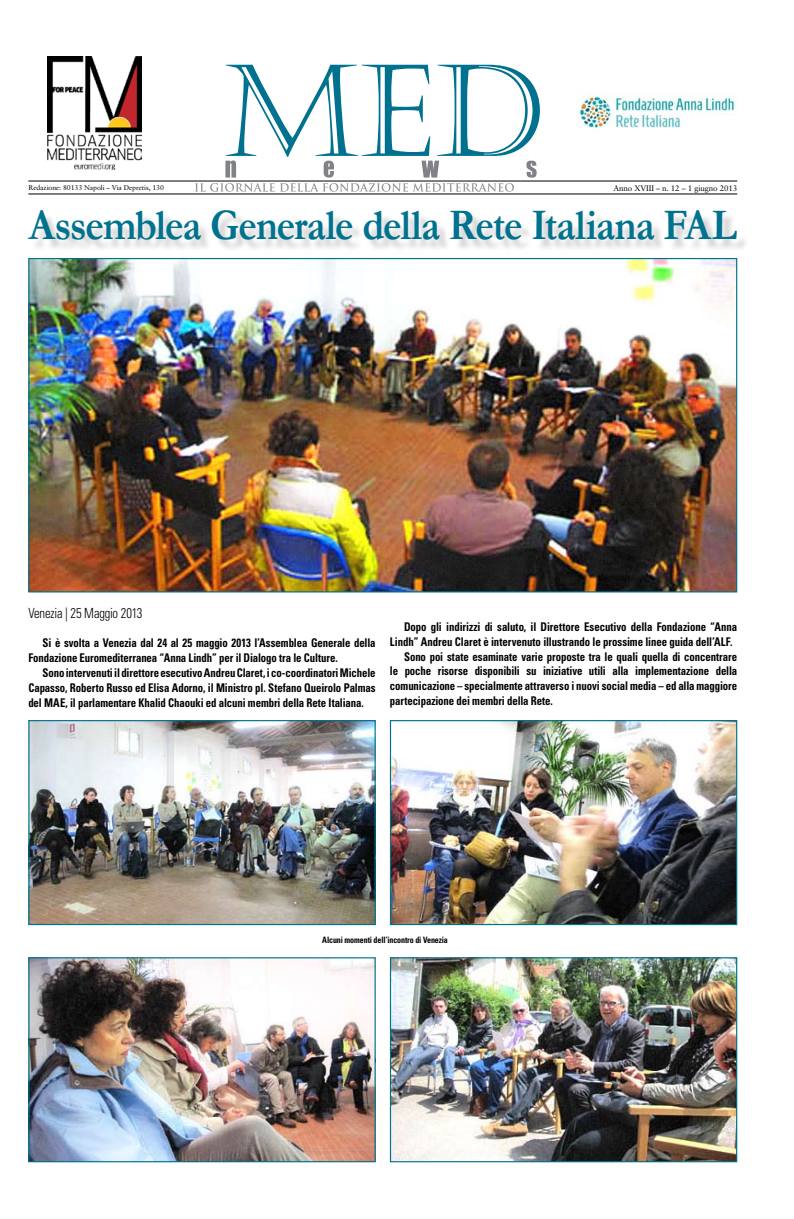
<style>
.page{position:relative;width:794px;height:1219px;background:#fff}
.page>*{position:absolute;margin:0;border:0;box-sizing:border-box;transform-origin:0 0}
.t1{font:700 44px "Garamond";letter-spacing:-.025em;color:#00728f;scale:.9 1}
.t2{font:300 condensed 14px "Univers";letter-spacing:-.015em;color:#000;scale:.9 1}
.t3{font:700 condensed 12px/14.8px "Univers";letter-spacing:-.01em;color:#000;scale:.9 1}
.t4{font:700 condensed 8.8px "Univers";letter-spacing:-.01em;color:#000;scale:.91 1}
.t5{font:8px "Sabon";letter-spacing:-.01em;color:#000}
.t6{font:7px "Sabon";letter-spacing:-.01em;color:#000}
</style>
<div class="page">
<img style="left:577px;top:96px;width:159px;height:32px">
<img style="left:48px;top:57px;width:93px;height:112px">
<svg style="left:195px;top:65px;width:345px;height:127px"></svg>
<hr style="left:28px;top:181px;width:709px;height:1px;background:#000">
<hr style="left:28px;top:194px;width:709px;height:1px;background:#000">
<div style="left:29px;top:212px;width:719px;height:40px;background:#000;opacity:.2"></div>
<img style="left:30px;top:260px;width:705px;height:330px">
<img style="left:30px;top:722px;width:344px;height:201px">
<div style="left:28px;top:720px;width:348px;height:205px;border:1px solid #00728f"></div>
<img style="left:392px;top:722px;width:343px;height:201px">
<div style="left:390px;top:720px;width:347px;height:205px;border:1px solid #00728f"></div>
<img style="left:30px;top:959px;width:344px;height:201px">
<div style="left:28px;top:957px;width:348px;height:205px;border:1px solid #00728f"></div>
<img style="left:392px;top:959px;width:343px;height:201px">
<div style="left:390px;top:957px;width:347px;height:205px;border:1px solid #00728f"></div>
<p class="t6" style="left:28px;top:184px;width:137px">Redazione: 80133 Napoli – Via Depretis, 130</p>
<p class="t5" style="left:613px;top:183px;width:125px">Anno XVIII – n. 12 – 1 giugno 2013</p>
<h1 class="t1" style="left:29px;top:195px;width:788px">Assemblea Generale della Rete Italiana FAL</h1>
<p class="t2" style="left:28px;top:604px;width:128px">Venezia | 25 Maggio 2013</p>
<p class="t3" style="left:28px;top:636px;width:387px;text-indent:14px">Si è svolta a Venezia dal 24 al 25 maggio 2013 l’Assemblea Generale della<br>Fondazione Euromediterranea “Anna Lindh” per il Dialogo tra le Culture.</p>
<p class="t3" style="left:28px;top:665px;width:387px;text-align:justify;text-indent:14px">Sono intervenuti il direttore esecutivo Andreu Claret, i co‑coordinatori Michele Capasso, Roberto Russo ed Elisa Adorno, il Ministro pl. Stefano Queirolo Palmas del MAE, il parlamentare Khalid Chaouki ed alcuni membri della Rete Italiana.</p>
<p class="t3" style="left:404px;top:619px;width:372px">Dopo gli indirizzi di saluto, il Direttore Esecutivo della Fondazione “Anna</p>
<p class="t3" style="left:390px;top:634px;width:382px">Lindh” Andreu Claret è intervenuto illustrando le prossime linee guida dell’ALF.</p>
<p class="t3" style="left:404px;top:649px;width:371px">Sono poi state esaminate varie proposte tra le quali quella di concentrare</p>
<p class="t3" style="left:390px;top:664px;width:387px">le poche risorse disponibili su iniziative utili alla implementazione della</p>
<p class="t3" style="left:390px;top:678px;width:387px">comunicazione – specialmente attraverso i nuovi social media – ed alla maggiore</p>
<p class="t3" style="left:390px;top:693px;width:183px">partecipazione dei membri della Rete.</p>
<p class="t4" style="left:322px;top:935px;width:140px">Alcuni momenti dell’incontro di Venezia</p>
</div>
